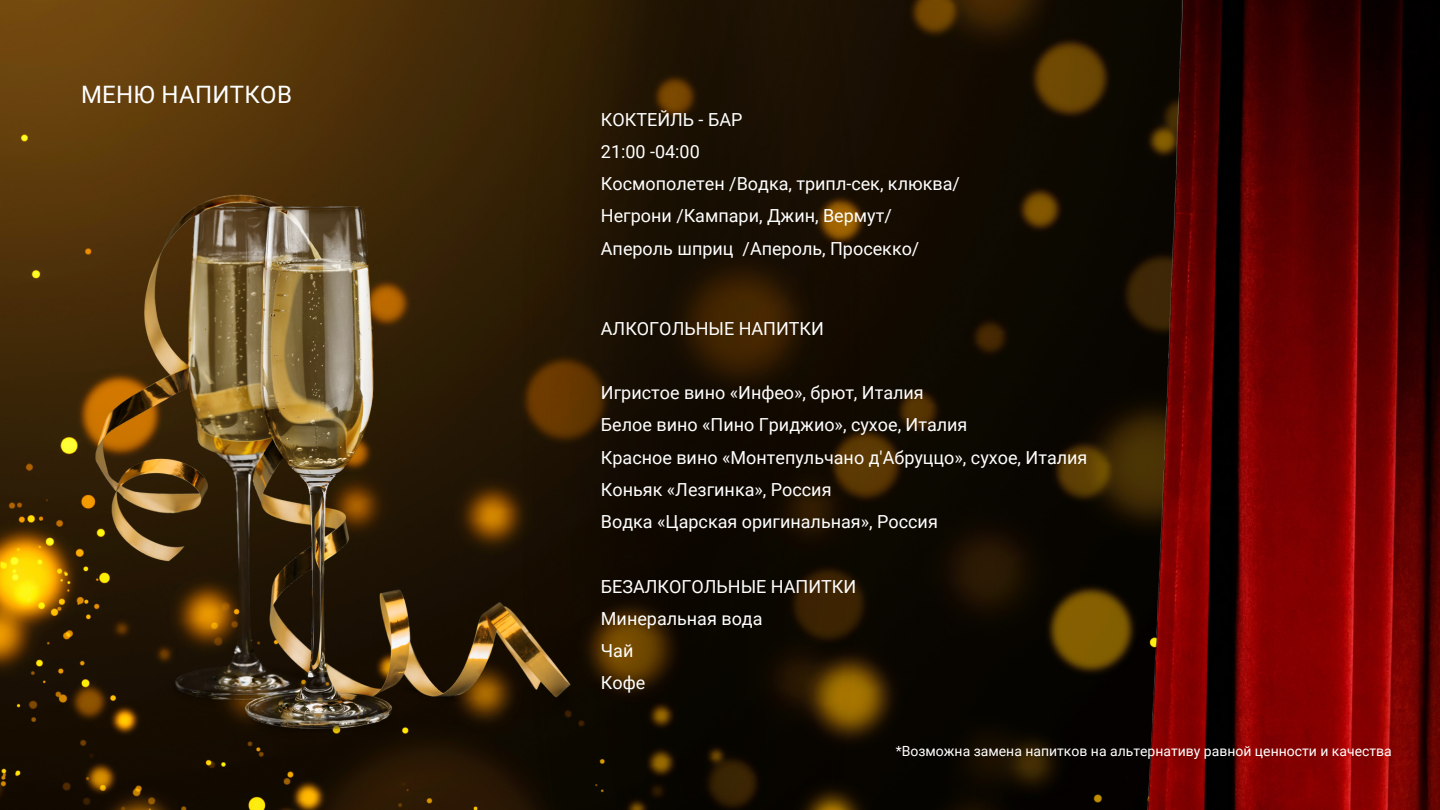
<style>
.page{position:relative;width:1440px;height:810px;background:#fff}
.page>*{position:absolute;margin:0;border:0;box-sizing:border-box;transform-origin:0 0}
.t1{font:24px "Roboto";letter-spacing:.015em;color:#fff}
.t2{font:18px "Roboto";color:#fff}
.t3{font:14px "Roboto";color:#fff}
</style>
<div class="page">
<img style="left:0;top:0;width:1015px;height:810px">
<img style="left:523px;top:0;width:336px;height:810px">
<img style="left:1015px;top:0;width:425px;height:810px">
<img style="left:81px;top:164px;width:505px;height:588px">
<p class="t1" style="left:81px;top:81px;width:213px">МЕНЮ НАПИТКОВ</p>
<p class="t2" style="left:601px;top:109px;width:143px">КОКТЕЙЛЬ - БАР</p>
<p class="t2" style="left:601px;top:141px;width:100px">21:00 -04:00</p>
<p class="t2" style="left:601px;top:173px;width:361px">Космополетен /Водка, трипл-сек, клюква/</p>
<p class="t2" style="left:601px;top:206px;width:292px">Негрони /Кампари, Джин, Вермут/</p>
<p class="t2" style="left:601px;top:238px;width:320px">Апероль шприц /Апероль, Просекко/</p>
<p class="t2" style="left:601px;top:318px;width:225px">АЛКОГОЛЬНЫЕ НАПИТКИ</p>
<p class="t2" style="left:601px;top:382px;width:324px">Игристое вино «Инфео», брют, Италия</p>
<p class="t2" style="left:601px;top:415px;width:368px">Белое вино «Пино Гриджио», сухое, Италия</p>
<p class="t2" style="left:601px;top:447px;width:488px">Красное вино «Монтепульчано д'Абруццо», сухое, Италия</p>
<p class="t2" style="left:601px;top:479px;width:232px">Коньяк «Лезгинка», Россия</p>
<p class="t2" style="left:601px;top:511px;width:338px">Водка «Царская оригинальная», Россия</p>
<p class="t2" style="left:601px;top:576px;width:257px">БЕЗАЛКОГОЛЬНЫЕ НАПИТКИ</p>
<p class="t2" style="left:601px;top:608px;width:163px">Минеральная вода</p>
<p class="t2" style="left:601px;top:640px;width:34px">Чай</p>
<p class="t2" style="left:601px;top:673px;width:46px">Кофе</p>
<p class="t3" style="left:896px;top:743px;width:498px">*Возможна замена напитков на альтернативу равной ценности и качества</p>
</div>
